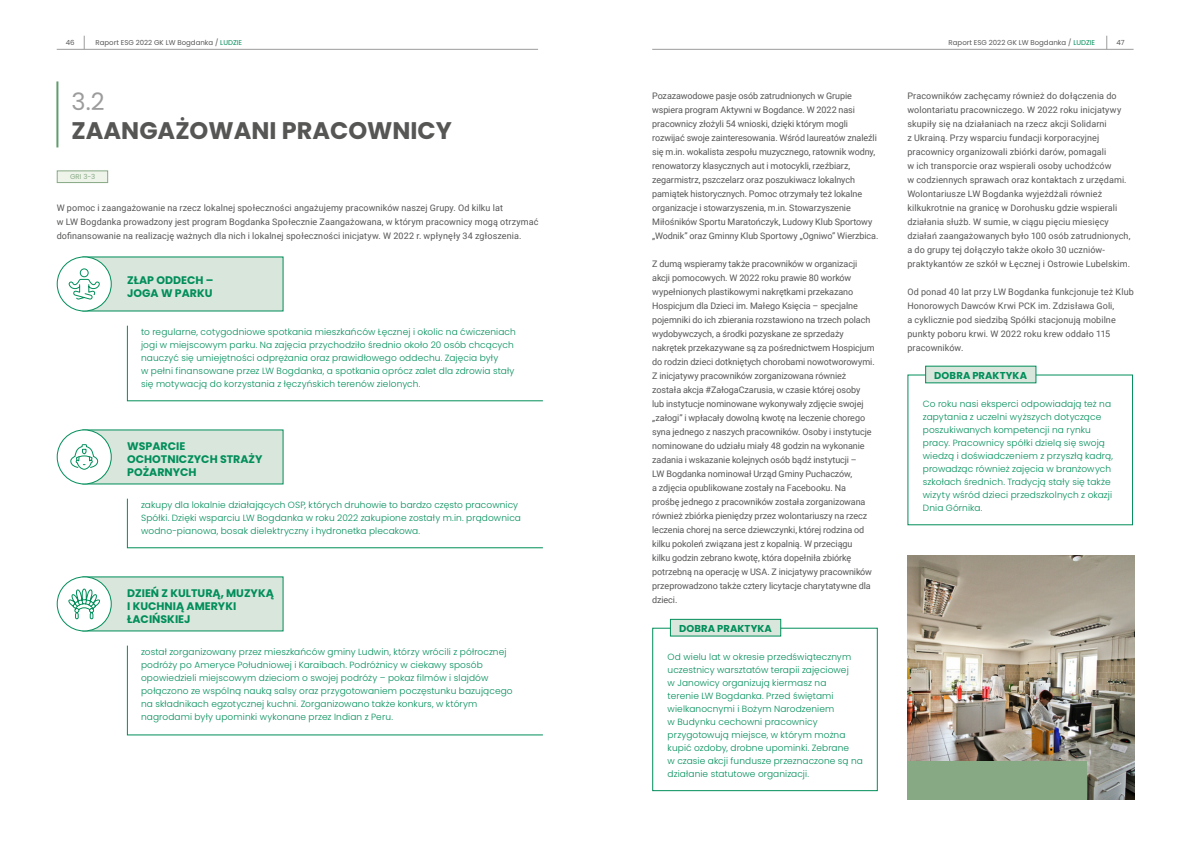
<style>
.page{position:relative;width:1191px;height:842px;background:#fff}
.page>*{position:absolute;margin:0;border:0;box-sizing:border-box;transform-origin:0 0}
.t1{font:700 24px "Poppins";color:#565655}
.t2{font:24px "Poppins";color:#9c9c9d}
.t3{font:700 11px/13.2px "Poppins";color:#008e5a}
.t4{font:700 10px "Poppins";letter-spacing:.015em;color:#008e5a}
.t5{font:9px/14px "Roboto";letter-spacing:-.005em;color:#565655}
.t6{font:300 9px/13px "Poppins";letter-spacing:.01em;color:#008e5a}
.t7{font:7px "Poppins";color:#565655}
.t8{font:7px "Poppins";color:#87a984}
.s1{color:#008e5a}
</style>
<div class="page">
<hr style="left:56px;top:81px;width:2px;height:66px;background:#5f9c6e">
<div style="left:57px;top:170px;width:51px;height:13px;background:#eff4eb;border:1px solid #87a984"></div>
<div style="left:82px;top:429px;width:201px;height:55px;background:#d9e6dc"></div>
<div style="left:57px;top:430px;width:54px;height:54px;background:#fff;border-radius:50%"></div>
<div style="left:57px;top:429px;width:55px;height:55px;border:1px solid #008e5a;border-radius:50%"></div>
<svg style="left:126px;top:498px;width:417px;height:51px"></svg>
<svg style="left:70px;top:444px;width:29px;height:41px"></svg>
<div style="left:82px;top:576px;width:201px;height:55px;background:#d9e6dc"></div>
<div style="left:57px;top:577px;width:54px;height:54px;background:#fff;border-radius:50%"></div>
<div style="left:57px;top:576px;width:55px;height:55px;border:1px solid #008e5a;border-radius:50%"></div>
<svg style="left:126px;top:645px;width:417px;height:91px"></svg>
<svg style="left:68px;top:588px;width:32px;height:32px"></svg>
<div style="left:82px;top:256px;width:201px;height:55px;background:#d9e6dc"></div>
<div style="left:57px;top:257px;width:54px;height:54px;background:#fff;border-radius:50%"></div>
<div style="left:57px;top:256px;width:55px;height:55px;border:1px solid #008e5a;border-radius:50%"></div>
<svg style="left:126px;top:325px;width:417px;height:77px"></svg>
<svg style="left:68px;top:268px;width:32px;height:32px"></svg>
<div style="left:652px;top:628px;width:225px;height:163px;background:#fff;border:1px solid #008e5a"></div>
<div style="left:670px;top:619px;width:111px;height:17px;background:#d9e6dc;border:1px solid #008e5a"></div>
<div style="left:925px;top:366px;width:111px;height:17px;background:#d9e6dc"></div>
<img style="left:907px;top:555px;width:227px;height:244px">
<div style="left:907px;top:761px;width:180px;height:38px;background:#87a984"></div>
<hr style="left:57px;top:49px;width:481px;height:1px;background:#9c9c9d">
<hr style="left:652px;top:49px;width:481px;height:1px;background:#9c9c9d">
<svg style="left:84px;top:36px;width:1px;height:13px"></svg>
<svg style="left:1106px;top:36px;width:1px;height:13px"></svg>
<p class="t7" style="left:66px;top:39px;width:10px">46</p>
<p class="t7" style="left:96px;top:39px;width:148px">Raport ESG 2022 GK LW Bogdanka / <span class="s1">LUDZIE</span></p>
<p class="t7" style="left:948px;top:39px;width:148px">Raport ESG 2022 GK LW Bogdanka / <span class="s1">LUDZIE</span></p>
<p class="t7" style="left:1116px;top:39px;width:10px">47</p>
<h1 class="t2" style="left:72px;top:88px;width:34px">3.2</h1>
<h1 class="t1" style="left:72px;top:117px;width:382px">ZAANGAŻOWANI PRACOWNICY</h1>
<p class="t8" style="left:70px;top:172px;width:27px">GRI 3-3</p>
<p class="t5" style="left:57px;top:201px;width:483px">W pomoc i zaangażowanie na rzecz lokalnej społeczności angażujemy pracowników naszej Grupy. Od kilku lat<br>w LW Bogdanka prowadzony jest program Bogdanka Społecznie Zaangażowana, w którym pracownicy mogą otrzymać dofinansowanie na realizację ważnych dla nich i lokalnej społeczności inicjatyw. W 2022 r. wpłynęły 34 zgłoszenia.</p>
<p class="t3" style="left:127px;top:273px;width:88px">ZŁAP ODDECH –<br>JOGA W PARKU</p>
<p class="t6" style="left:141px;top:325px;width:376px">to regularne, cotygodniowe spotkania mieszkańców Łęcznej i okolic na ćwiczeniach jogi w miejscowym parku. Na zajęcia przychodziło średnio około 20 osób chcących nauczyć się umiejętności odprężania oraz prawidłowego oddechu. Zajęcia były<br>w pełni finansowane przez LW Bogdanka, a spotkania oprócz zalet dla zdrowia stały się motywacją do korzystania z łęczyńskich terenów zielonych.</p>
<p class="t3" style="left:127px;top:439px;width:137px">WSPARCIE<br>OCHOTNICZYCH STRAŻY<br>POŻARNYCH</p>
<p class="t6" style="left:141px;top:498px;width:381px">zakupy dla lokalnie działających OSP, których druhowie to bardzo często pracownicy<br>Spółki. Dzięki wsparciu LW Bogdanka w roku 2022 zakupione zostały m.in. prądownica wodno-pianowa, bosak dielektryczny i hydronetka plecakowa.</p>
<p class="t3" style="left:127px;top:586px;width:148px">DZIEŃ Z KULTURĄ, MUZYKĄ<br>I KUCHNIĄ AMERYKI<br>ŁACIŃSKIEJ</p>
<p class="t6" style="left:141px;top:645px;width:373px">został zorganizowany przez mieszkańców gminy Ludwin, którzy wrócili z półrocznej podróży po Ameryce Południowej i Karaibach. Podróżnicy w ciekawy sposób opowiedzieli miejscowym dzieciom o swojej podróży – pokaz filmów i slajdów połączono ze wspólną nauką salsy oraz przygotowaniem poczęstunku bazującego na składnikach egzotycznej kuchni. Zorganizowano także konkurs, w którym nagrodami były upominki wykonane przez Indian z Peru.</p>
<p class="t5" style="left:652px;top:89px;width:228px">Pozazawodowe pasje osób zatrudnionych w Grupie wspiera program Aktywni w Bogdance. W 2022 nasi pracownicy złożyli 54 wnioski, dzięki którym mogli rozwijać swoje zainteresowania. Wśród laureatów znaleźli się m.in. wokalista zespołu muzycznego, ratownik wodny, renowatorzy klasycznych aut i motocykli, rzeźbiarz, zegarmistrz, pszczelarz oraz poszukiwacz lokalnych pamiątek historycznych. Pomoc otrzymały też lokalne organizacje i stowarzyszenia, m.in. Stowarzyszenie Miłośników Sportu Maratończyk, Ludowy Klub Sportowy „Wodnik” oraz Gminny Klub Sportowy „Ogniwo” Wierzbica.</p>
<p class="t5" style="left:652px;top:257px;width:224px">Z dumą wspieramy także pracowników w organizacji akcji pomocowych. W 2022 roku prawie 80 worków wypełnionych plastikowymi nakrętkami przekazano Hospicjum dla Dzieci im. Małego Księcia – specjalne pojemniki do ich zbierania rozstawiono na trzech polach wydobywczych, a środki pozyskane ze sprzedaży nakrętek przekazywane są za pośrednictwem Hospicjum do rodzin dzieci dotkniętych chorobami nowotworowymi.<br>Z inicjatywy pracowników zorganizowana również została akcja #ZałogaCzarusia, w czasie której osoby<br>lub instytucje nominowane wykonywały zdjęcie swojej „załogi” i wpłacały dowolną kwotę na leczenie chorego syna jednego z naszych pracowników. Osoby i instytucje nominowane do udziału miały 48 godzin na wykonanie zadania i wskazanie kolejnych osób bądź instytucji –<br>LW Bogdanka nominował Urząd Gminy Puchaczów,<br>a zdjęcia opublikowane zostały na Facebooku. Na prośbę jednego z pracowników została zorganizowana również zbiórka pieniędzy przez wolontariuszy na rzecz leczenia chorej na serce dziewczynki, której rodzina od kilku pokoleń związana jest z kopalnią. W przeciągu<br>kilku godzin zebrano kwotę, która dopełniła zbiórkę potrzebną na operację w USA. Z inicjatywy pracowników przeprowadzono także cztery licytacje charytatywne dla dzieci.</p>
<p class="t4" style="left:679px;top:623px;width:94px">DOBRA PRAKTYKA</p>
<p class="t6" style="left:667px;top:650px;width:197px">Od wielu lat w okresie przedświątecznym uczestnicy warsztatów terapii zajęciowej<br>w Janowicy organizują kiermasz na<br>terenie LW Bogdanka. Przed świętami wielkanocnymi i Bożym Narodzeniem<br>w Budynku cechowni pracownicy przygotowują miejsce, w którym można kupić ozdoby, drobne upominki. Zebrane<br>w czasie akcji fundusze przeznaczone są na działanie statutowe organizacji.</p>
<p class="t5" style="left:907px;top:89px;width:225px">Pracowników zachęcamy również do dołączenia do wolontariatu pracowniczego. W 2022 roku inicjatywy skupiły się na działaniach na rzecz akcji Solidarni<br>z Ukrainą. Przy wsparciu fundacji korporacyjnej pracownicy organizowali zbiórki darów, pomagali<br>w ich transporcie oraz wspierali osoby uchodźców<br>w codziennych sprawach oraz kontaktach z urzędami.<br>Wolontariusze LW Bogdanka wyjeżdżali również kilkukrotnie na granicę w Dorohusku gdzie wspierali działania służb. W sumie, w ciągu pięciu miesięcy działań zaangażowanych było 100 osób zatrudnionych, a do grupy tej dołączyło także około 30 uczniów&shy;praktykantów ze szkół w Łęcznej i Ostrowie Lubelskim.</p>
<p class="t5" style="left:907px;top:285px;width:228px">Od ponad 40 lat przy LW Bogdanka funkcjonuje też Klub Honorowych Dawców Krwi PCK im. Zdzisława Goli,<br>a cyklicznie pod siedzibą Spółki stacjonują mobilne punkty poboru krwi. W 2022 roku krew oddało 115 pracowników.</p>
<p class="t4" style="left:934px;top:370px;width:94px">DOBRA PRAKTYKA</p>
<p class="t6" style="left:923px;top:397px;width:192px">Co roku nasi eksperci odpowiadają też na zapytania z uczelni wyższych dotyczące poszukiwanych kompetencji na rynku pracy. Pracownicy spółki dzielą się swoją wiedzą i doświadczeniem z przyszłą kadrą, prowadząc również zajęcia w branżowych szkołach średnich. Tradycją stały się także wizyty wśród dzieci przedszkolnych z okazji Dnia Górnika.</p>
</div>
